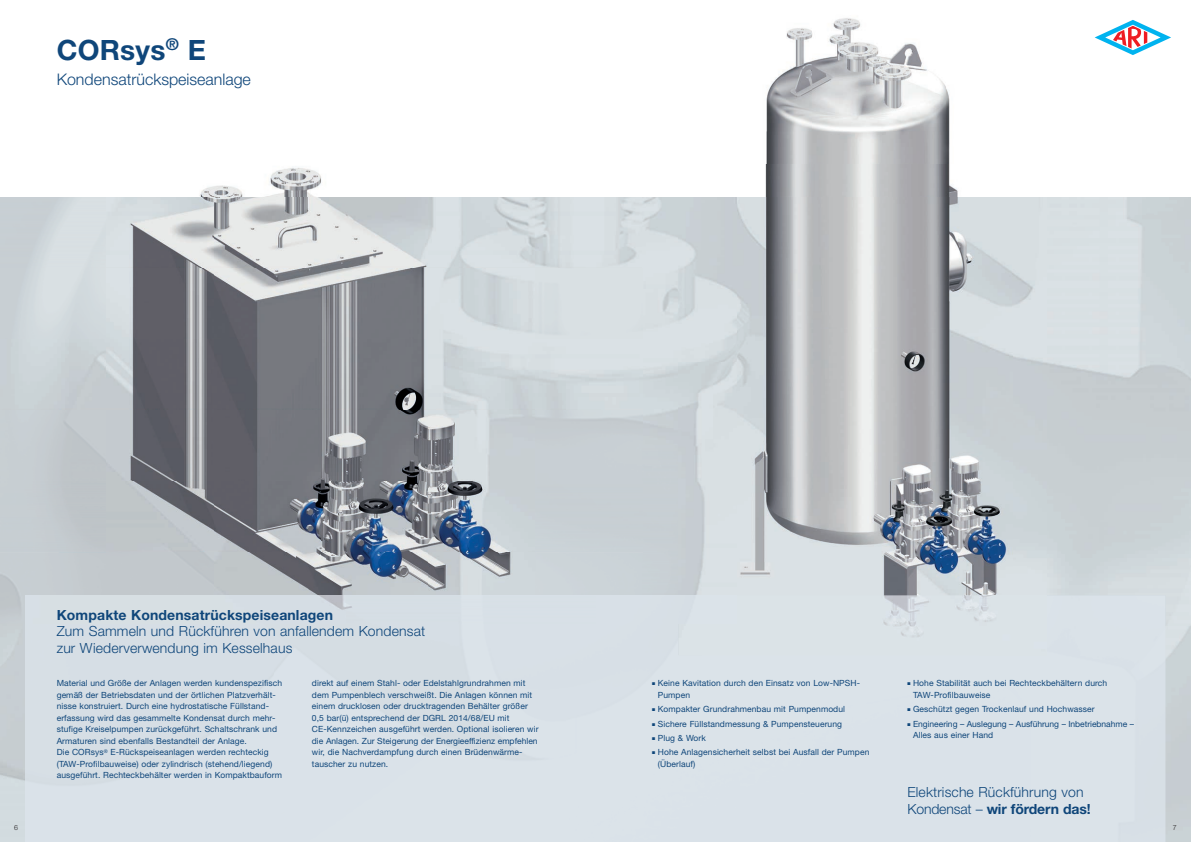
<style>
.page{position:relative;width:1191px;height:842px;background:#fff}
.page>*{position:absolute;margin:0;border:0;box-sizing:border-box;transform-origin:0 0}
.t1{font:700 28px "Helvetica Neue LT Pro";letter-spacing:.01em;color:#0f467a}
.t2{font:300 16px "Helvetica Neue LT Pro";color:#0f467a}
.t3{font:300 14px/16.8px "Helvetica Neue LT Pro";letter-spacing:.01em;color:#0f467a}
.t4{font:700 14px "Helvetica Neue LT Pro";letter-spacing:.01em;color:#0f467a}
.t5{font:8.5px/11.5px "Helvetica Neue LT Pro";letter-spacing:.01em;color:#0f467a}
.t6{font:300 7px "Helvetica Neue LT Pro";color:#231f20}
.s1{font-weight:700}
</style>
<div class="page">
<img style="left:766px;top:18px;width:184px;height:146px">
<img style="left:765px;top:164px;width:193px;height:33px">
<img style="left:643px;top:197px;width:403px;height:398px">
<img style="left:199px;top:167px;width:122px;height:30px">
<img style="left:0;top:197px;width:643px;height:356px">
<img style="left:0;top:553px;width:107px;height:71px">
<img style="left:107px;top:553px;width:536px;height:42px">
<div style="left:1023px;top:595px;width:142px;height:247px;background:#dbe3e9"></div>
<div style="left:678px;top:595px;width:368px;height:60px;background:#dbe3e7"></div>
<div style="left:26px;top:595px;width:711px;height:29px;background:#d7dfe4"></div>
<svg style="left:1094px;top:20px;width:77px;height:35px"></svg>
<h1 class="t1" style="left:57px;top:32px;width:151px">CORsys<sup>®</sup> E</h1>
<h2 class="t2" style="left:57px;top:69px;width:196px">Kondensatrückspeiseanlage</h2>
<h3 class="t4" style="left:57px;top:606px;width:278px">Kompakte Kondensatrückspeiseanlagen</h3>
<h3 class="t3" style="left:57px;top:623px;width:370px">Zum Sammeln und Rückführen von anfallendem Kondensat zur Wiederverwendung im Kesselhaus</h3>
<p class="t5" style="left:57px;top:677px;width:227px">Material und Größe der Anlagen werden kundenspezifisch gemäß der Betriebsdaten und der örtlichen Platz ver hält&shy;nisse konstruiert. Durch eine hydrostatische Füllstand&shy;erfassung wird das gesammelte Kondensat durch mehr&shy;stufige Kreiselpumpen zurückgeführt. Schaltschrank und Armaturen sind ebenfalls Bestandteil der Anlage.<br>Die CORsys<sup>®</sup> E-Rück speise anlagen werden rechteckig (TAW-Profilbauweise) oder zylindrisch (stehend/liegend) ausgeführt. Rechteckbehälter werden in Kompaktbauform</p>
<p class="t5" style="left:312px;top:677px;width:228px">direkt auf einem Stahl- oder Edelstahlgrundrahmen mit dem Pumpenblech verschweißt. Die Anlagen können mit einem drucklosen oder drucktragenden Behälter größer 0,5 bar(ü) entsprechend der DGRL 2014/68/EU mit CE-Kennzeichen ausgeführt werden. Optional isolieren wir die Anlagen. Zur Steigerung der Energieeffizienz empfehlen wir, die Nachverdampfung durch einen Brüdenwärme&shy;tauscher zu nutzen.</p>
<p class="t5" style="left:658px;top:677px;width:204px;text-indent:-6px">■ Keine Kavitation durch den Einsatz von Low-NPSH-<br>Pumpen</p>
<p class="t5" style="left:652px;top:703px;width:194px">■ Kompakter Grundrahmenbau mit Pumpenmodul</p>
<p class="t5" style="left:652px;top:718px;width:191px">■ Sichere Füllstandmessung &amp; Pumpensteuerung</p>
<p class="t5" style="left:652px;top:732px;width:55px">■ Plug &amp; Work</p>
<p class="t5" style="left:658px;top:746px;width:213px;text-indent:-6px">■ Hohe Anlagensicherheit selbst bei Ausfall der Pumpen (Überlauf)</p>
<p class="t5" style="left:913px;top:677px;width:196px;text-indent:-6px">■ Hohe Stabilität auch bei Rechteckbehältern durch<br>TAW-Profilbauweise</p>
<p class="t5" style="left:907px;top:703px;width:189px">■ Geschützt gegen Trockenlauf und Hochwasser</p>
<p class="t5" style="left:913px;top:718px;width:222px;text-indent:-6px">■ Engineering – Auslegung – Ausführung – Inbetriebnahme –<br>Alles aus einer Hand</p>
<h3 class="t3" style="left:907px;top:783px;width:185px">Elektrische Rückführung von<br>Kondensat – <span class="s1">wir fördern das!</span></h3>
<p class="t6" style="left:14px;top:823px;width:5px">6</p>
<p class="t6" style="left:1172px;top:823px;width:5px">7</p>
</div>
